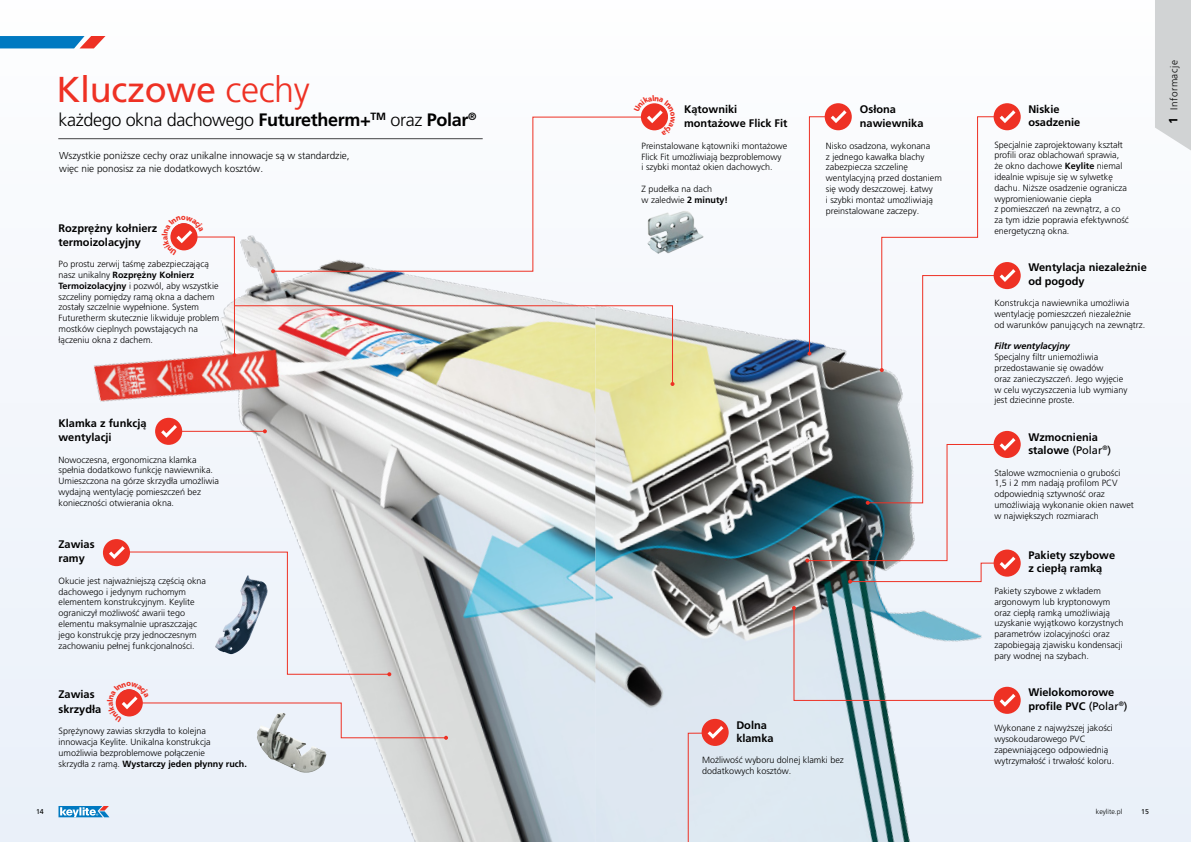
<style>
.page{position:relative;width:1191px;height:842px;background:#fff}
.page>*{position:absolute;margin:0;border:0;box-sizing:border-box;transform-origin:0 0}
.t1{font:36px "Frutiger LT Pro";letter-spacing:-.01em;color:#ee3124}
.t2{font:300 18px "Frutiger LT Pro";letter-spacing:-.02em;color:#000}
.t3{font:700 11px/13.2px "Frutiger LT Pro";color:#000}
.t4{font:300 10px/13px "Frutiger LT Pro";color:#000}
.t5{font:300 10px "Frutiger LT Pro";letter-spacing:.05em;color:#000}
.t6{font:300 9px/10.8px "Frutiger LT Pro";color:#000}
.t7{font:italic 700 9px "Frutiger LT Pro";color:#000}
.Paragraph_Style_1{font:300 7px "Frutiger LT Pro";color:#000}
.Paragraph_Style_1-2{font:7px "Frutiger LT Pro";color:#000}
.s1{font-weight:300}
.s2{font-weight:700}
.s3{font-weight:400}
.s4{font-weight:700;font-size:12px}
</style>
<div class="page">
<div style="left:0;top:0;width:1191px;height:842px;background:linear-gradient(to bottom,#fdfdfe,#e9f0f9)"></div>
<img style="left:71px;top:138px;width:524px;height:704px">
<img style="left:595px;top:103px;width:481px;height:739px">
<hr style="left:58px;top:139px;width:425px;height:1px;background:#414042">
<img style="left:257px;top:740px;width:69px;height:33px">
<svg style="left:58px;top:806px;width:51px;height:11px"></svg>
<svg style="left:272px;top:116px;width:375px;height:100px"></svg>
<hr style="left:172px;top:431px;width:93px;height:1px;background:#ee3124">
<svg style="left:263px;top:429px;width:4px;height:4px"></svg>
<div style="left:155px;top:418px;width:27px;height:27px;background:#ee3124;border-radius:50%"></div>
<svg style="left:161px;top:423px;width:19px;height:17px"></svg>
<div style="left:103px;top:539px;width:27px;height:27px;background:#ee3124;border-radius:50%"></div>
<svg style="left:107px;top:544px;width:284px;height:132px"></svg>
<svg style="left:824px;top:103px;width:27px;height:27px"></svg>
<img style="left:642px;top:200px;width:65px;height:57px">
<svg style="left:993px;top:103px;width:27px;height:27px"></svg>
<div style="left:993px;top:262px;width:27px;height:27px;background:#ee3124;border-radius:50%"></div>
<div style="left:993px;top:431px;width:27px;height:27px;background:#ee3124;border-radius:50%"></div>
<div style="left:993px;top:549px;width:27px;height:28px;background:#ee3124;border-radius:50%"></div>
<svg style="left:805px;top:108px;width:214px;height:476px"></svg>
<div style="left:993px;top:687px;width:27px;height:27px;background:#ee3124;border-radius:50%"></div>
<svg style="left:792px;top:606px;width:226px;height:103px;background:#cbd5dc"></svg>
<div style="left:701px;top:719px;width:27px;height:27px;background:#ee3124;border-radius:50%"></div>
<svg style="left:687px;top:724px;width:39px;height:118px;background:#e0d3d9"></svg>
<svg style="left:0;top:36px;width:105px;height:12px"></svg>
<svg style="left:1155px;top:0;width:36px;height:150px;background:#d3d5d6"></svg>
<svg style="left:162px;top:216px;width:512px;height:170px"></svg>
<svg style="left:107px;top:682px;width:341px;height:58px;background:#e5e0e5"></svg>
<svg style="left:634px;top:103px;width:41px;height:32px"></svg>
<p class="t1" style="left:57px;top:68px;width:255px">Kluczowe <span class="s1">cechy</span></p>
<p class="t2" style="left:58px;top:109px;width:419px">każdego okna dachowego <span class="s2">Futuretherm+</span><sup>TM</sup> oraz <span class="s2">Polar</span><sup>®</sup></p>
<p class="t4" style="left:59px;top:149px;width:292px">Wszystkie poniższe cechy oraz unikalne innowacje są w standardzie, więc nie ponosisz za nie dodatkowych kosztów.</p>
<p class="t3" style="left:58px;top:222px;width:100px">Rozprężny kołnierz termoizolacyjny</p>
<p class="t6" style="left:58px;top:259px;width:162px">Po prostu zerwij taśmę zabezpieczającą nasz unikalny <span class="s2">Rozprężny Kołnierz Termoizolacyjny</span> i pozwól, aby wszystkie szczeliny pomiędzy ramą okna a dachem zostały szczelnie wypełnione. System Futuretherm skutecznie likwiduje problem mostków cieplnych powstających na łączeniu okna z dachem.</p>
<p class="t3" style="left:58px;top:416px;width:90px;line-height:14.4px">Klamka z funkcją wentylacji</p>
<p class="t6" style="left:58px;top:454px;width:162px">Nowoczesna, ergonomiczna klamka spełnia dodatkowo funkcję nawiewnika.<br>Umieszczona na górze skrzydła umożliwia wydajną wentylację pomieszczeń bez konieczności otwierania okna.</p>
<p class="t3" style="left:58px;top:537px;width:38px;line-height:14.4px">Zawias ramy</p>
<p class="t6" style="left:58px;top:575px;width:149px">Okucie jest najważniejszą częścią okna dachowego i jedynym ruchomym elementem konstrukcyjnym. Keylite ograniczył możliwość awarii tego elementu maksymalnie upraszczając jego konstrukcję przy jednoczesnym zachowaniu pełnej funkcjonalności.</p>
<p class="t3" style="left:58px;top:687px;width:44px;line-height:14.4px">Zawias skrzydła</p>
<p class="t6" style="left:58px;top:726px;width:190px">Sprężynowy zawias skrzydła to kolejna innowacja Keylite. Unikalna konstrukcja umożliwia bezproblemowe połączenie<br>skrzydła z ramą. <span class="s2">Wystarczy jeden płynny ruch.</span></p>
<p class="t3" style="left:684px;top:102px;width:105px;line-height:14.4px">Kątowniki montażowe Flick Fit</p>
<p class="t6" style="left:641px;top:140px;width:147px">Preinstalowane kątowniki montażowe<br>Flick Fit umożliwiają bezproblemowy<br>i szybki montaż okien dachowych.</p>
<p class="t6" style="left:641px;top:184px;width:88px">Z pudełka na dach<br>w zaledwie <span class="s2">2 minuty!</span></p>
<p class="t3" style="left:860px;top:102px;width:65px;line-height:14.4px">Osłona nawiewnika</p>
<p class="t6" style="left:826px;top:140px;width:118px">Nisko osadzona, wykonana<br>z jednego kawałka blachy zabezpiecza szczelinę wentylacyjną przed dostaniem się wody deszczowej. Łatwy<br>i szybki montaż umożliwiają preinstalowane zaczepy.</p>
<p class="t3" style="left:736px;top:718px;width:32px">Dolna</p>
<p class="t3" style="left:736px;top:731px;width:39px">klamka</p>
<p class="t6" style="left:702px;top:755px;width:143px">Możliwość wyboru dolnej klamki bez dodatkowych kosztów.</p>
<p class="t3" style="left:1028px;top:102px;width:53px">Niskie osadzenie</p>
<p class="t6" style="left:994px;top:139px;width:136px">Specjalnie zaprojektowany kształt profili oraz oblachowań sprawia, że okno dachowe <span class="s2">Keylite</span> niemal idealnie wpisuje się w sylwetkę dachu. Niższe osadzenie ogranicza wypromieniowanie ciepła<br>z pomieszczeń na zewnątrz, a co za tym idzie poprawia efektywność energetyczną okna.</p>
<p class="t3" style="left:1028px;top:261px;width:120px">Wentylacja niezależnie od pogody</p>
<p class="t6" style="left:994px;top:298px;width:153px">Konstrukcja nawiewnika umożliwia wentylację pomieszczeń niezależnie<br>od warunków panujących na zewnątrz.</p>
<p class="t7" style="left:994px;top:341px;width:77px">Filtr wentylacyjny</p>
<p class="t6" style="left:994px;top:352px;width:134px">Specjalny filtr uniemożliwia przedostawanie się owadów<br>oraz zanieczyszczeń. Jego wyjęcie w celu wyczyszczenia lub wymiany jest dziecinne proste.</p>
<p class="t3" style="left:1028px;top:430px;width:84px">Wzmocnienia stalowe <span class="s3">(Polar</span><sup>®</sup><span class="s3">)</span></p>
<p class="t6" style="left:994px;top:467px;width:141px">Stalowe wzmocnienia o grubości<br>1,5 i 2 mm nadają profilom PCV odpowiednią sztywność oraz umożliwiają wykonanie okien nawet w największych rozmiarach</p>
<p class="t3" style="left:1028px;top:549px;width:88px">Pakiety szybowe z ciepłą ramką</p>
<p class="t6" style="left:994px;top:586px;width:130px">Pakiety szybowe z wkładem argonowym lub kryptonowym oraz ciepłą ramką umożliwiają uzyskanie wyjątkowo korzystnych parametrów izolacyjności oraz zapobiegają zjawisku kondensacji pary wodnej na szybach.</p>
<p class="t3" style="left:1028px;top:686px;width:101px">Wielokomorowe profile PVC <span class="s3">(Polar</span><sup>®</sup><span class="s3">)</span></p>
<p class="t6" style="left:994px;top:723px;width:121px">Wykonane z najwyższej jakości wysokoudarowego PVC zapewniającego odpowiednią wytrzymałość i trwałość koloru.</p>
<p class="Paragraph_Style_1-2" style="left:36px;top:807px;width:9px">14</p>
<p class="Paragraph_Style_1" style="left:1095px;top:807px;width:28px">keylite.pl</p>
<p class="Paragraph_Style_1-2" style="left:1141px;top:807px;width:9px">15</p>
<p class="t5" style="left:1168px;top:124px;width:65px;rotate:-90deg"><span class="s4">1</span> Informacje</p>
</div>
